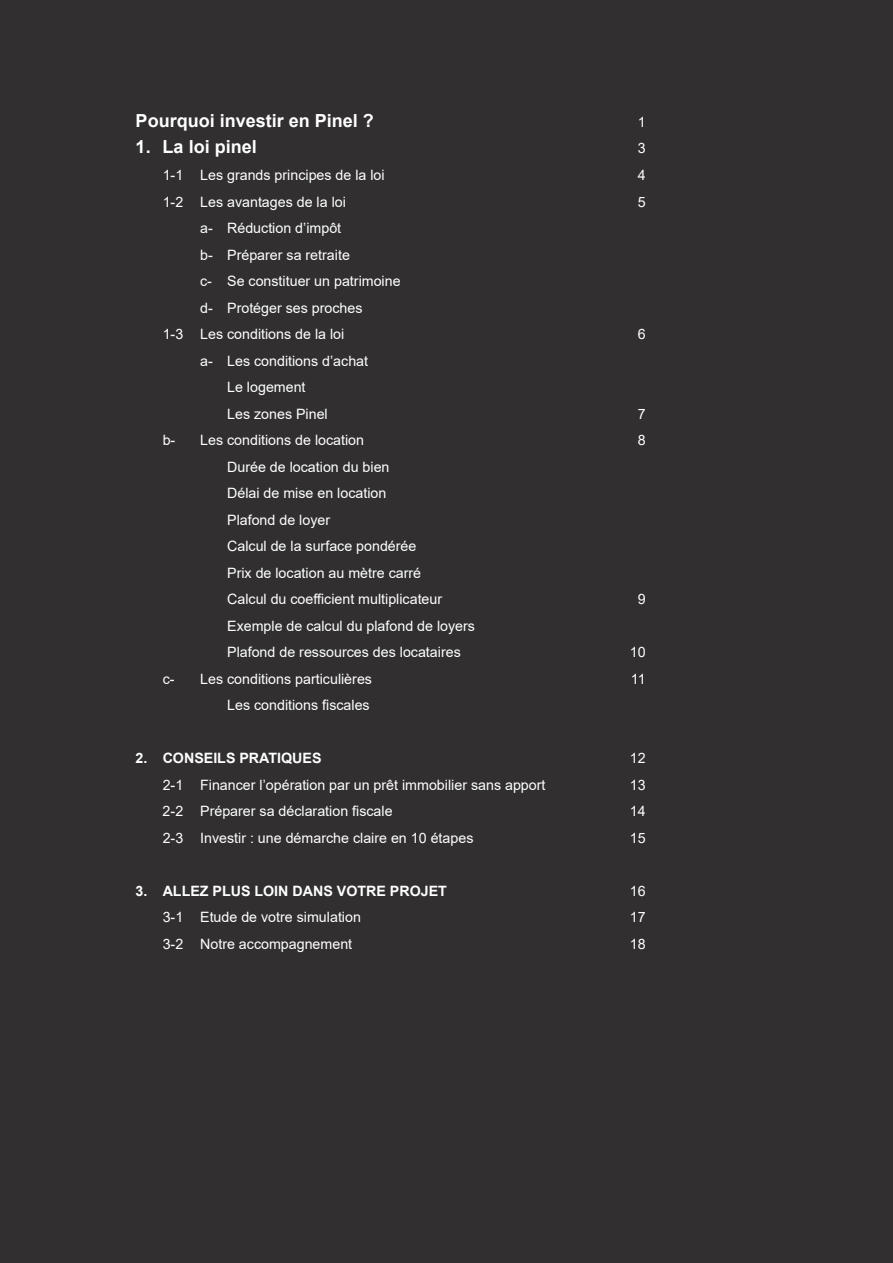
<style>
.page{position:relative;width:893px;height:1263px;background:#312f30}
.page>*{position:absolute;margin:0;border:0;box-sizing:border-box;transform-origin:0 0}
.t1{font:700 18px "Arial";color:#fff}
.t2{font:14.25px/26.5px "Arial";color:#fff}
.t3{font:700 14.25px "Arial";color:#fff}
</style>
<div class="page">
<hr style="left:892px;top:385px;width:1px;height:154px;background:#d52027">
<p class="t1" style="left:136px;top:108px;width:240px">Pourquoi investir en Pinel ?</p>
<p class="t2" style="left:638px;top:109px;width:9px">1</p>
<p class="t1" style="left:136px;top:134px;width:123px">1. La loi pinel</p>
<p class="t2" style="left:638px;top:135px;width:9px">3</p>
<p class="t2" style="left:163px;top:162px;width:224px">1-1 Les grands principes de la loi</p>
<p class="t2" style="left:638px;top:162px;width:9px">4</p>
<p class="t2" style="left:163px;top:188px;width:185px">1-2 Les avantages de la loi</p>
<p class="t2" style="left:638px;top:188px;width:9px">5</p>
<p class="t2" style="left:200px;top:215px;width:143px">a- Réduction d’impôt</p>
<p class="t2" style="left:200px;top:241px;width:151px">b- Préparer sa retraite</p>
<p class="t2" style="left:200px;top:268px;width:202px">c- Se constituer un patrimoine</p>
<p class="t2" style="left:200px;top:294px;width:164px">d- Protéger ses proches</p>
<p class="t2" style="left:163px;top:321px;width:183px">1-3 Les conditions de la loi</p>
<p class="t2" style="left:638px;top:321px;width:9px">6</p>
<p class="t2" style="left:227px;top:347px;width:142px;text-indent:-27px">a- Les conditions d’achat<br>Le logement<br>Les zones Pinel</p>
<p class="t2" style="left:638px;top:400px;width:9px">7</p>
<p class="t2" style="left:163px;top:427px;width:14px">b-</p>
<p class="t2" style="left:200px;top:427px;width:165px">Les conditions de location</p>
<p class="t2" style="left:638px;top:427px;width:9px">8</p>
<p class="t2" style="left:227px;top:453px;width:217px">Durée de location du bien<br>Délai de mise en location<br>Plafond de loyer<br>Calcul de la surface pondérée<br>Prix de location au mètre carré<br>Calcul du coefficient multiplicateur</p>
<p class="t2" style="left:638px;top:586px;width:9px">9</p>
<p class="t2" style="left:227px;top:612px;width:249px">Exemple de calcul du plafond de loyers<br>Plafond de ressources des locataires</p>
<p class="t2" style="left:630px;top:639px;width:17px">10</p>
<p class="t2" style="left:163px;top:665px;width:13px">c-</p>
<p class="t2" style="left:200px;top:665px;width:173px">Les conditions particulières</p>
<p class="t2" style="left:631px;top:665px;width:16px">11</p>
<p class="t2" style="left:227px;top:692px;width:144px">Les conditions fiscales</p>
<p class="t3" style="left:136px;top:748px;width:187px">2. CONSEILS PRATIQUES</p>
<p class="t2" style="left:630px;top:745px;width:17px">12</p>
<p class="t2" style="left:163px;top:771px;width:384px">2-1 Financer l’opération par un prêt immobilier sans apport</p>
<p class="t2" style="left:630px;top:771px;width:17px">13</p>
<p class="t2" style="left:163px;top:798px;width:231px">2-2 Préparer sa déclaration fiscale</p>
<p class="t2" style="left:630px;top:798px;width:17px">14</p>
<p class="t2" style="left:163px;top:824px;width:312px">2-3 Investir : une démarche claire en 10 étapes</p>
<p class="t2" style="left:630px;top:824px;width:17px">15</p>
<p class="t3" style="left:136px;top:881px;width:313px">3. ALLEZ PLUS LOIN DANS VOTRE PROJET</p>
<p class="t2" style="left:630px;top:877px;width:17px">16</p>
<p class="t2" style="left:163px;top:904px;width:200px">3-1 Etude de votre simulation</p>
<p class="t2" style="left:630px;top:904px;width:17px">17</p>
<p class="t2" style="left:163px;top:930px;width:191px">3-2 Notre accompagnement</p>
<p class="t2" style="left:630px;top:930px;width:17px">18</p>
</div>
